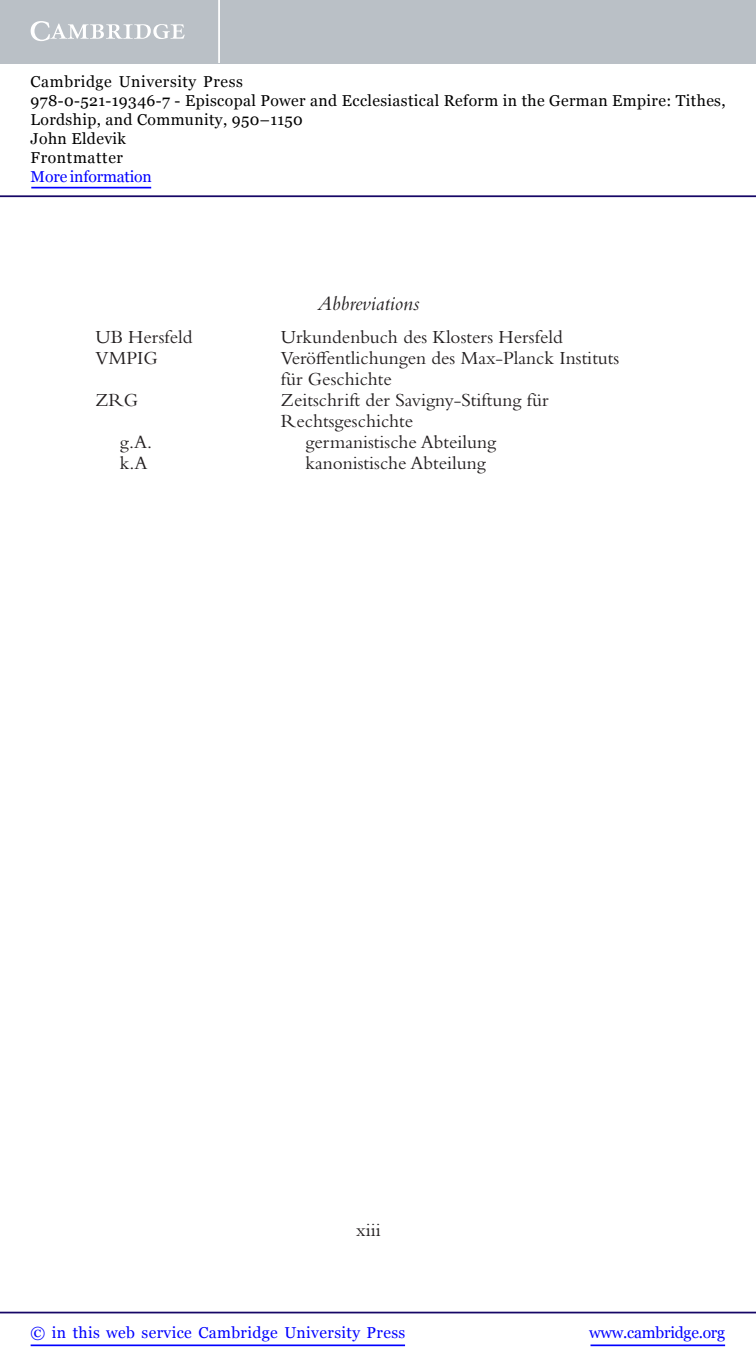
<style>
.page{position:relative;width:756px;height:1371px;background:#fff}
.page>*{position:absolute;margin:0;border:0;box-sizing:border-box;transform-origin:0 0}
.t1{font:italic 21px "Bembo Std";color:#231f20}
.t2{font:19.25px/21px "Bembo Std";color:#231f20}
.t3{font:15.75px/18.9px "Georgia";letter-spacing:.025em;color:#000}
.t4{font:15.75px "Georgia";letter-spacing:.025em;color:#00f}
.t5{font:15.75px "Georgia";letter-spacing:-.015em;color:#00f}
.t6{font:15.75px "Georgia";letter-spacing:-.01em;color:#00f}
</style>
<div class="page">
<hr style="left:591px;top:1344px;width:134px;height:1px;background:#00f">
<hr style="left:0;top:1311px;width:756px;height:2px;background:#150666">
<hr style="left:31px;top:1344px;width:374px;height:1px;background:#00f">
<div style="left:0;top:0;width:756px;height:63px;background:#bac0c6"></div>
<svg style="left:31px;top:21px;width:154px;height:20px"></svg>
<hr style="left:218px;top:0;width:2px;height:63px;background:#fff">
<hr style="left:0;top:195px;width:756px;height:2px;background:#150666">
<hr style="left:31px;top:187px;width:120px;height:1px;background:#00f">
<p class="t3" style="left:31px;top:72px;width:697px">Cambridge University Press<br>978-0-521-19346-7 - Episcopal Power and Ecclesiastical Reform in the German Empire: Tithes, Lordship, and Community, 950–1150<br>John Eldevik<br>Frontmatter</p>
<p class="t6" style="left:31px;top:167px;width:123px">More information</p>
<p class="t1" style="left:318px;top:291px;width:103px">Abbreviations</p>
<p class="t2" style="left:95px;top:326px;width:99px">UB Hersfeld</p>
<p class="t2" style="left:281px;top:326px;width:283px">Urkundenbuch des Klosters Hersfeld</p>
<p class="t2" style="left:95px;top:347px;width:13px">VMPI</p>
<p class="t2" style="left:144px;top:347px;width:16px">G</p>
<p class="t2" style="left:281px;top:347px;width:340px">Veröffentlichungen des Max-Planck Instituts für Geschichte</p>
<p class="t2" style="left:95px;top:389px;width:44px">ZRG</p>
<p class="t2" style="left:281px;top:389px;width:269px">Zeitschrift der Savigny-Stiftung für<br>Rechtsgeschichte</p>
<p class="t2" style="left:120px;top:431px;width:34px">g.A.</p>
<p class="t2" style="left:305px;top:431px;width:192px">germanistische Abteilung</p>
<p class="t2" style="left:120px;top:452px;width:23px">k.A</p>
<p class="t2" style="left:305px;top:452px;width:182px">kanonistische Abteilung</p>
<p class="t2" style="left:356px;top:1218px;width:26px">xiii</p>
<p class="t4" style="left:31px;top:1323px;width:376px">© in this web service Cambridge University Press</p>
<p class="t5" style="left:589px;top:1323px;width:137px">www.cambridge.org</p>
</div>
